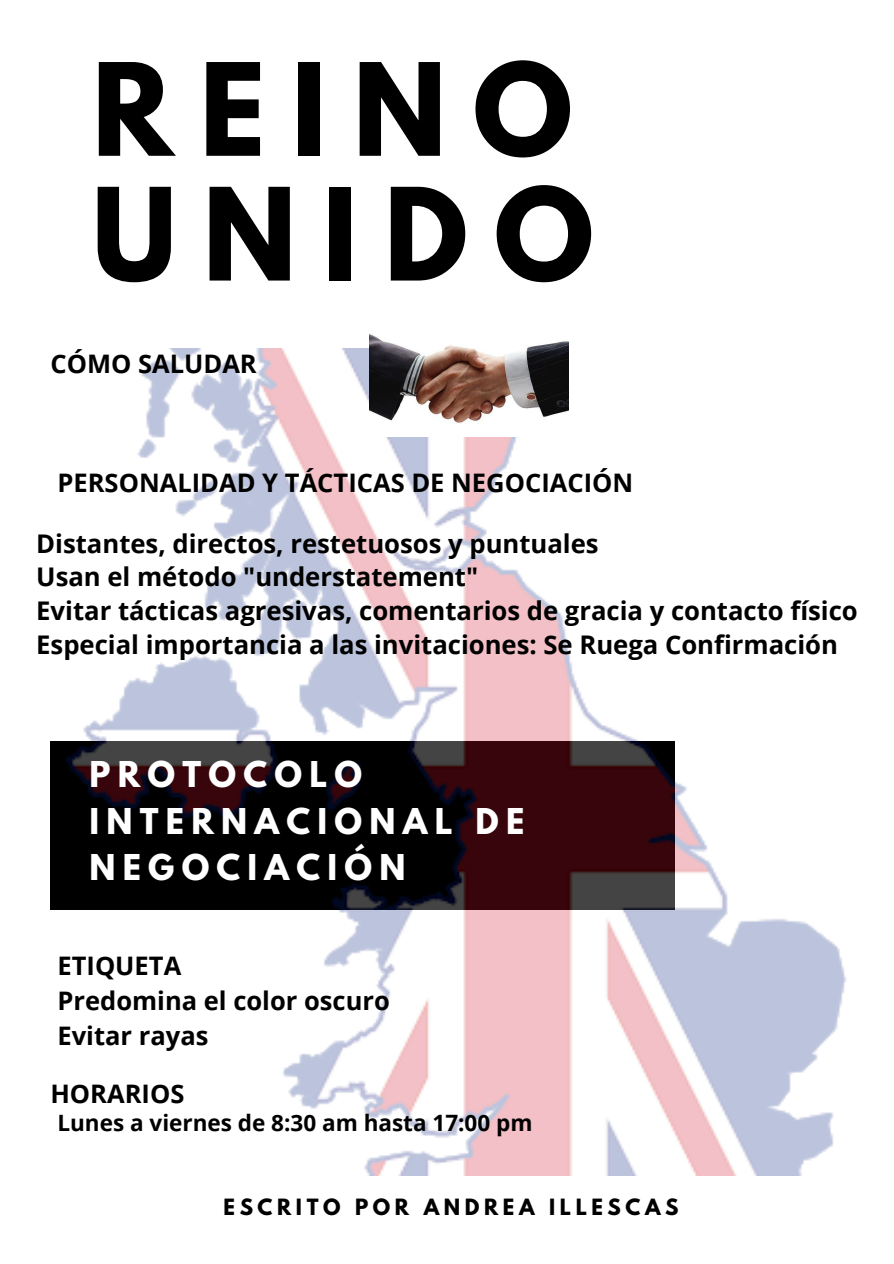
<style>
.page{position:relative;width:894px;height:1264px;background:#fff}
.page>*{position:absolute;margin:0;border:0;box-sizing:border-box;transform-origin:0 0}
.t1{font:700 113.55px/124.6px "League Spartan";letter-spacing:.23em;color:#000}
.t2{font:700 31.5px/46.7px "League Spartan";letter-spacing:.23em;color:#fff}
.t3{font:700 25.65px/33.9px "Open Sans";color:#000}
.t4{font:700 25.5px/34.5px "Open Sans";color:#000}
.t5{font:700 22.5px "Open Sans";color:#000}
.t6{font:700 19.8px "League Spartan";letter-spacing:.23em;color:#000}
</style>
<div class="page">
<img style="left:50px;top:349px;width:797px;height:826px">
<img style="left:369px;top:334px;width:199px;height:102px">
<h1 class="t1" style="left:92px;top:62px;width:503px">REINO<br>UNIDO</h1>
<p class="t4" style="left:50px;top:346px;width:208px">CÓMO SALUDAR</p>
<p class="t4" style="left:57px;top:464px;width:577px">PERSONALIDAD Y TÁCTICAS DE NEGOCIACIÓN</p>
<p class="t3" style="left:36px;top:525px;width:822px">Distantes, directos, restetuosos y puntuales<br>Usan el método "understatement"<br>Evitar tácticas agresivas, comentarios de gracia y contacto físico Especial importancia a las invitaciones: Se Ruega Confirmación</p>
<p class="t2" style="left:89px;top:755px;width:436px">PROTOCOLO<br>INTERNACIONAL DE<br>NEGOCIACIÓN</p>
<p class="t4" style="left:57px;top:948px;width:334px">ETIQUETA<br>Predomina el color oscuro<br>Evitar rayas</p>
<p class="t4" style="left:50px;top:1076px;width:135px">HORARIOS</p>
<p class="t5" style="left:57px;top:1106px;width:476px">Lunes a viernes de 8:30 am hasta 17:00 pm</p>
<p class="t6" style="left:223px;top:1196px;width:456px">ESCRITO POR ANDREA ILLESCAS</p>
</div>
